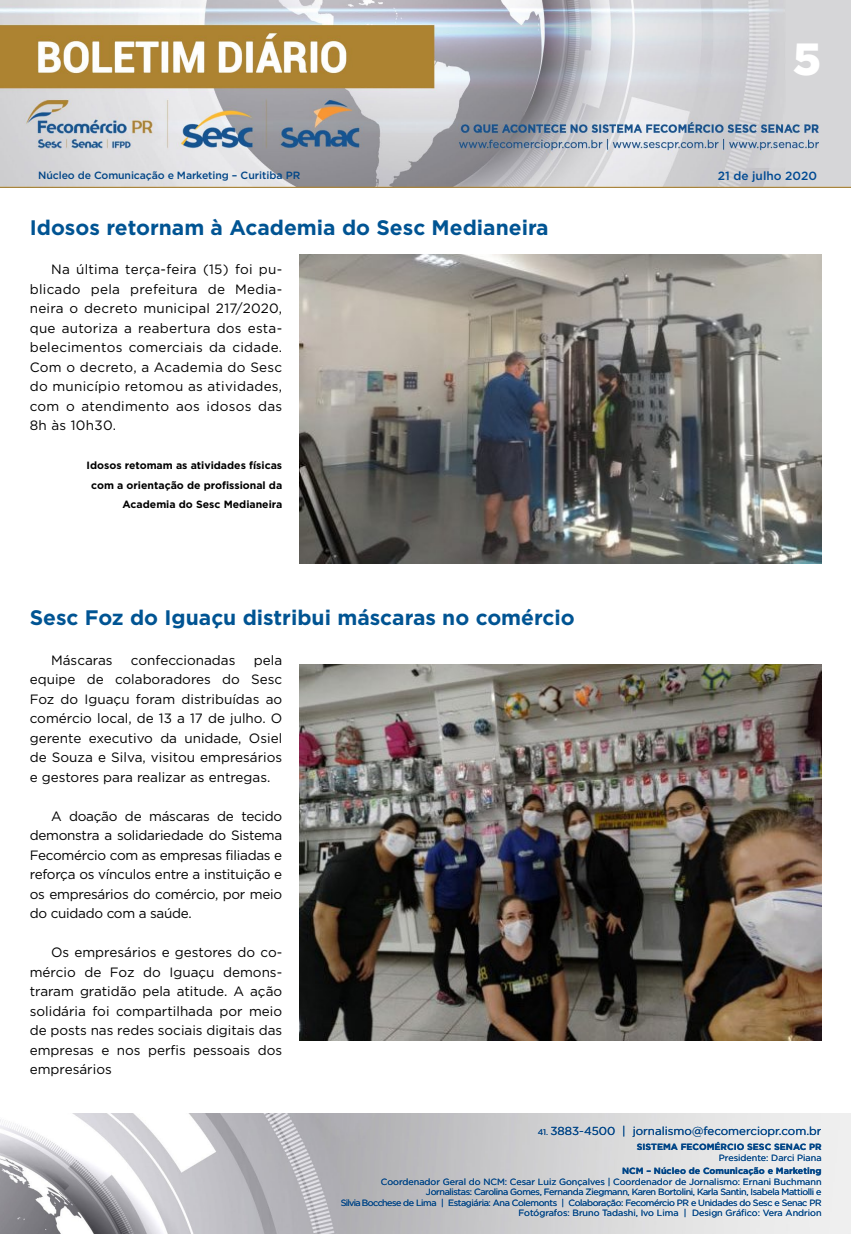
<style>
.page{position:relative;width:851px;height:1234px;background:#fff}
.page>*{position:absolute;margin:0;border:0;box-sizing:border-box;transform-origin:0 0}
.t1{font:900 45px "Gotham";color:#fff}
.t2{font:700 21px "Gotham";color:#005493}
.t3{font:13.5px/19.5px "Gotham";color:#000;text-align:justify}
.t4{font:500 11.85px "Gotham";color:#004a93}
.t5{font:11.55px "Gotham";color:#004587}
.t6{font:700 10.5px/19.5px "Gotham";color:#000;text-align:right}
.t7{font:500 10.5px "Gotham";letter-spacing:-.01em;color:#004587}
.t8{font:9px/10.5px "Gotham";letter-spacing:-.04em;color:#004587;text-align:right}
.t9{font:700 9px "Gotham";color:#004587}
.t10{font:9px "Gotham";color:#004587}
.s1{font-size:8.25px}
</style>
<div class="page">
<img style="left:0;top:0;width:850px;height:188px">
<img style="left:0;top:1113px;width:850px;height:120px">
<img style="left:299px;top:255px;width:522px;height:308px">
<img style="left:299px;top:664px;width:522px;height:375px">
<h1 class="t1" style="left:792px;top:28px;width:30px">5</h1>
<p class="t7" style="left:38px;top:168px;width:264px">Núcleo de Comunicação e Marketing – Curitiba PR</p>
<p class="t4" style="left:717px;top:167px;width:100px">21 de julho 2020</p>
<h2 class="t2" style="left:30px;top:214px;width:520px">Idosos retornam à Academia do Sesc Medianeira</h2>
<p class="t3" style="left:30px;top:259px;width:254px;text-indent:21px">Na última terça-feira (15) foi pu&shy;blicado pela prefeitura de Media&shy;neira o decreto municipal 217/2020, que autoriza a reabertura dos esta&shy;belecimentos comerciais da cidade.<br>Com o decreto, a Academia do Sesc do município retomou as atividades, com o atendimento aos idosos das 8h às 10h30.</p>
<p class="t6" style="left:86px;top:455px;width:197px">Idosos retomam as atividades físicas com a orientação de profissional da<br>Academia do Sesc Medianeira</p>
<h2 class="t2" style="left:30px;top:604px;width:546px">Sesc Foz do Iguaçu distribui máscaras no comércio</h2>
<p class="t3" style="left:51px;top:649px;width:63px">Máscaras</p>
<p class="t3" style="left:131px;top:649px;width:106px">confeccionadas</p>
<p class="t3" style="left:30px;top:649px;width:254px;text-indent:224px">pela equipe de colaboradores do Sesc Foz do Iguaçu foram distribuídas ao comércio local, de 13 a 17 de julho. O gerente executivo da unidade, Osiel de Souza e Silva, visitou empresários e gestores para realizar as entregas.</p>
<p class="t3" style="left:30px;top:805px;width:254px;text-indent:21px">A doação de máscaras de tecido demonstra a solidariedade do Sistema Fecomércio com as empresas filiadas e reforça os vínculos entre a instituição e os empresários do comércio, por meio do cuidado com a saúde.</p>
<p class="t3" style="left:30px;top:942px;width:254px;text-indent:21px">Os empresários e gestores do co&shy;mércio de Foz do Iguaçu demons&shy;traram gratidão pela atitude. A ação solidária foi compartilhada por meio de posts nas redes sociais digitais das empresas e nos perfis pessoais dos empresários</p>
<p class="t5" style="left:537px;top:1123px;width:285px"><span class="s1">41.</span> 3883-4500 | jornalismo@fecomerciopr.com.br</p>
<p class="t9" style="left:636px;top:1140px;width:186px">SISTEMA FECOMÉRCIO SESC SENAC PR</p>
<p class="t10" style="left:718px;top:1151px;width:104px">Presidente: Darci Piana</p>
<p class="t9" style="left:622px;top:1164px;width:201px">NCM – Núcleo de Comunicação e Marketing</p>
<p class="t8" style="left:341px;top:1175px;width:482px">Coordenador Geral do NCM: Cesar Luiz Gonçalves | Coordenador de Jornalismo: Ernani Buchmann Jornalistas: Carolina Gomes, Fernanda Ziegmann, Karen Bortolini, Karla Santin, Isabela Mattiolli e<br>Silvia Bocchese de Lima | Estagiária: Ana Colemonts | Colaboração: Fecomércio PR e Unidades do Sesc e Senac PR Fotógrafos: Bruno Tadashi, Ivo Lima | Design Gráfico: Vera Andrion</p>
</div>
